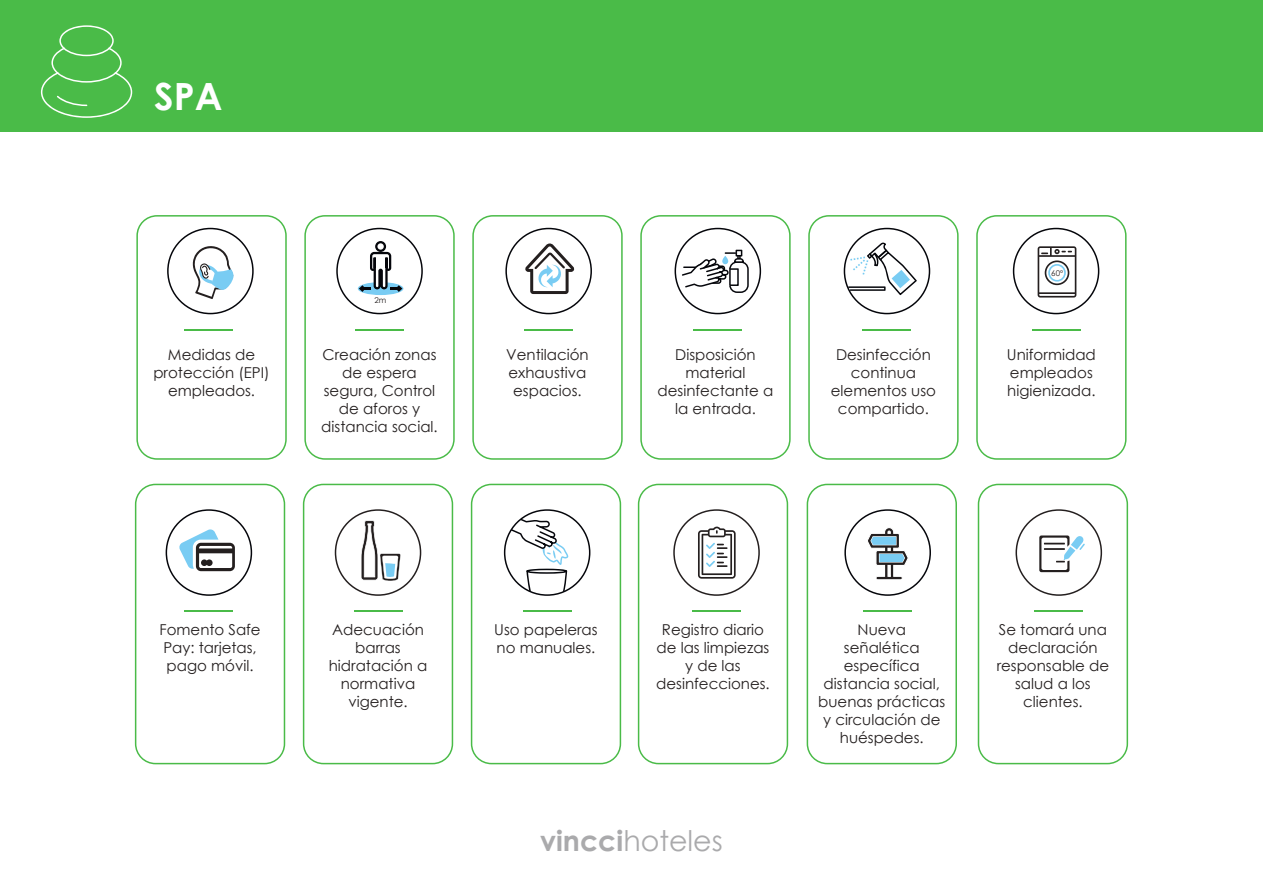
<style>
.page{position:relative;width:1263px;height:893px;background:#fff}
.page>*{position:absolute;margin:0;border:0;box-sizing:border-box;transform-origin:0 0}
.t1{font:700 37.5px "Century Gothic";color:#fff}
.t2{font:28.5px "Century Gothic";color:#aaaaac}
.t3{font:15px/18px "Century Gothic";color:#241f1f;text-align:center}
.t4{font:7.95px "Century Gothic";color:#241f1f}
.s1{font-weight:700}
</style>
<div class="page">
<div style="left:0;top:0;width:1263px;height:131px;background:#4abb48"></div>
<svg style="left:135px;top:484px;width:150px;height:280px"></svg>
<svg style="left:471px;top:484px;width:150px;height:280px"></svg>
<svg style="left:807px;top:484px;width:150px;height:280px"></svg>
<hr style="left:185px;top:610px;width:48px;height:2px;background:#4abb48">
<svg style="left:303px;top:484px;width:150px;height:280px"></svg>
<hr style="left:354px;top:610px;width:48px;height:2px;background:#4abb48">
<hr style="left:523px;top:610px;width:48px;height:2px;background:#4abb48">
<svg style="left:638px;top:484px;width:150px;height:280px"></svg>
<hr style="left:692px;top:610px;width:48px;height:2px;background:#4abb48">
<hr style="left:864px;top:610px;width:48px;height:2px;background:#4abb48">
<svg style="left:978px;top:484px;width:150px;height:280px"></svg>
<hr style="left:1035px;top:610px;width:48px;height:2px;background:#4abb48">
<svg style="left:136px;top:215px;width:151px;height:245px"></svg>
<svg style="left:304px;top:215px;width:151px;height:245px"></svg>
<svg style="left:640px;top:215px;width:151px;height:245px"></svg>
<svg style="left:808px;top:215px;width:150px;height:245px"></svg>
<svg style="left:976px;top:215px;width:150px;height:245px"></svg>
<hr style="left:355px;top:329px;width:49px;height:1px;background:#4abb48">
<hr style="left:185px;top:329px;width:48px;height:1px;background:#4abb48">
<svg style="left:472px;top:215px;width:151px;height:245px"></svg>
<hr style="left:525px;top:329px;width:48px;height:1px;background:#4abb48">
<hr style="left:694px;top:329px;width:48px;height:1px;background:#4abb48">
<hr style="left:863px;top:329px;width:48px;height:1px;background:#4abb48">
<hr style="left:1032px;top:329px;width:48px;height:1px;background:#4abb48">
<svg style="left:41px;top:25px;width:91px;height:93px"></svg>
<h1 class="t1" style="left:154px;top:68px;width:70px">SPA</h1>
<p class="t4" style="left:374px;top:295px;width:13px">2m</p>
<p class="t4" style="left:1051px;top:268px;width:13px">60º</p>
<p class="t3" style="left:153px;top:345px;width:118px">Medidas de protección (EPI) empleados.</p>
<p class="t3" style="left:321px;top:345px;width:118px">Creación zonas de espera segura, Control de aforos y distancia social.</p>
<p class="t3" style="left:506px;top:345px;width:84px">Ventilación exhaustiva espacios.</p>
<p class="t3" style="left:657px;top:345px;width:117px">Disposición material desinfectante a la entrada.</p>
<p class="t3" style="left:831px;top:345px;width:107px">Desinfección continua elementos uso compartido.</p>
<p class="t3" style="left:1007px;top:345px;width:90px;text-align:left">Uniformidad empleados higienizada.</p>
<p class="t3" style="left:159px;top:620px;width:103px;text-align:left">Fomento Safe<br>Pay: tarjetas, pago móvil.</p>
<p class="t3" style="left:329px;top:620px;width:100px">Adecuación barras hidratación a normativa vigente.</p>
<p class="t3" style="left:494px;top:620px;width:105px;text-align:left">Uso papeleras no manuales.</p>
<p class="t3" style="left:656px;top:620px;width:115px">Registro diario de las limpiezas y de las desinfecciones.</p>
<p class="t3" style="left:818px;top:620px;width:129px">Nueva señalética específica distancia social, buenas prácticas y circulación de huéspedes.</p>
<p class="t3" style="left:997px;top:620px;width:114px">Se tomará una declaración responsable de salud a los clientes.</p>
<h2 class="t2" style="left:540px;top:820px;width:184px"><span class="s1">vincci</span>hoteles</h2>
</div>
